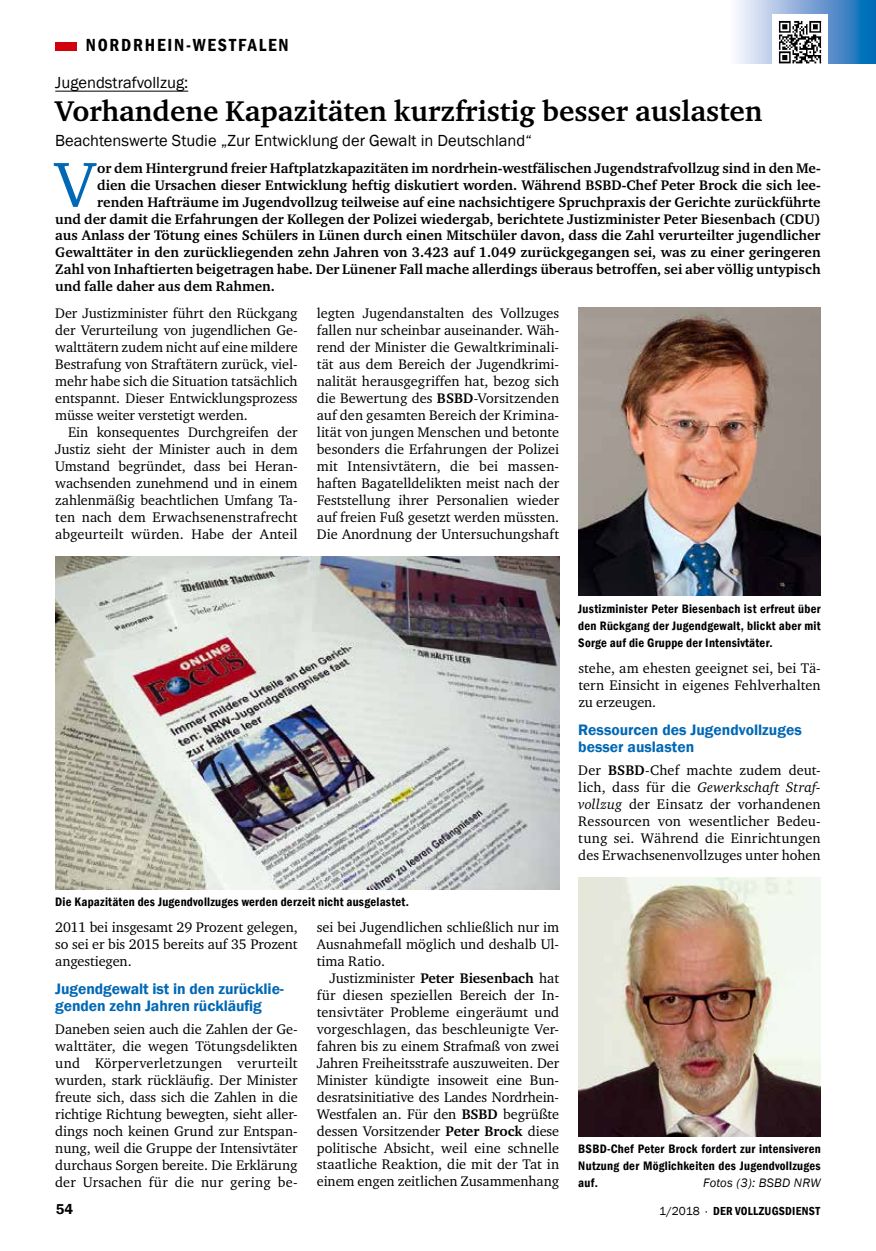
<style>
.page{position:relative;width:876px;height:1251px;background:#fff}
.page>*{position:absolute;margin:0;border:0;box-sizing:border-box;transform-origin:0 0}
.t1{font:64.8px "Charter ITC";color:#0068b5}
.t2{font:700 29.25px "Charter ITC";color:#000}
.t3{font:600 condensed 18px "Franklin Gothic";letter-spacing:.1em;color:#000}
.t4{font:16.5px "Franklin Gothic";color:#000}
.t5{font:600 15.6px/17px "Franklin Gothic";letter-spacing:-.005em;color:#0068b5}
.t6{font:600 14.7px "Franklin Gothic";color:#000}
.t7{font:14.25px/17px "Charter ITC";letter-spacing:-.005em;color:#000;text-align:justify}
.t8{font:700 14.25px "Charter ITC";color:#000}
.t9{font:600 condensed 12.6px/17px "Franklin Gothic";letter-spacing:.02em;color:#000;text-align:justify}
.t10{font:italic 12.6px "Franklin Gothic";letter-spacing:.02em;color:#000}
.t11{font:600 condensed 12px "Franklin Gothic";letter-spacing:.02em;color:#000}
.s1{font-weight:700}
.s2{font-style:italic}
.s3{font-weight:400;font-stretch:normal}
</style>
<div class="page">
<svg style="left:736px;top:0;width:140px;height:64px;background:#7aaad7"></svg>
<div style="left:55px;top:43px;width:22px;height:8px;background:#d1010e"></div>
<img style="left:772px;top:15px;width:55px;height:49px">
<hr style="left:55px;top:91px;width:133px;height:1px;background:#000">
<img style="left:55px;top:556px;width:504px;height:332px">
<img style="left:578px;top:307px;width:243px;height:288px">
<img style="left:578px;top:877px;width:243px;height:258px">
<p class="t3" style="left:86px;top:33px;width:204px">NORDRHEIN-WESTFALEN</p>
<p class="t4" style="left:55px;top:72px;width:134px">Jugendstrafvollzug:</p>
<p class="t2" style="left:55px;top:93px;width:709px">Vorhandene Kapazitäten kurzfristig besser auslasten</p>
<p class="t4" style="left:55px;top:130px;width:478px">Beachtenswerte Studie „Zur Entwicklung der Gewalt in Deutschland“</p>
<p class="t1" style="left:55px;top:144px;width:42px">V</p>
<p class="t8" style="left:97px;top:159px;width:725px">or dem Hintergrund freier Haftplatzkapazitäten im nordrhein-westfälischen Jugendstrafvollzug sind in den Me-</p>
<p class="t8" style="left:97px;top:176px;width:725px">dien die Ursachen dieser Entwicklung heftig diskutiert worden. Während BSBD-Chef Peter Brock die sich lee-</p>
<p class="t8" style="left:97px;top:193px;width:725px">renden Hafträume im Jugendvollzug teilweise auf eine nachsichtigere Spruchpraxis der Gerichte zurückführte</p>
<p class="t8" style="left:55px;top:210px;width:767px">und der damit die Erfahrungen der Kollegen der Polizei wiedergab, berichtete Justizminister Peter Biesenbach (CDU)</p>
<p class="t8" style="left:55px;top:227px;width:767px">aus Anlass der Tötung eines Schülers in Lünen durch einen Mitschüler davon, dass die Zahl verurteilter jugendlicher</p>
<p class="t8" style="left:55px;top:244px;width:767px">Gewalttäter in den zurückliegenden zehn Jahren von 3.423 auf 1.049 zurückgegangen sei, was zu einer geringeren</p>
<p class="t8" style="left:55px;top:261px;width:767px">Zahl von Inhaftierten beigetragen habe. Der Lünener Fall mache allerdings überaus betroffen, sei aber völlig untypisch</p>
<p class="t8" style="left:55px;top:277px;width:221px">und falle daher aus dem Rahmen.</p>
<p class="t7" style="left:317px;top:305px;width:244px">legten Jugendanstalten des Vollzuges fallen nur scheinbar auseinander. Wäh&shy;rend der Minister die Gewaltkriminali&shy;tät aus dem Bereich der Jugendkrimi&shy;nalität herausgegriffen hat, bezog sich die Bewertung des <span class="s1">BSBD</span>-Vorsitzenden auf den gesamten Bereich der Krimina&shy;lität von jungen Menschen und betonte besonders die Erfahrungen der Polizei mit Intensivtätern, die bei massen&shy;haften Bagatelldelikten meist nach der Feststellung ihrer Personalien wieder auf freien Fuß gesetzt werden müssten.<br>Die Anordnung der Untersuchungshaft</p>
<p class="t7" style="left:55px;top:305px;width:244px">Der Justizminister führt den Rückgang</p>
<p class="t7" style="left:55px;top:322px;width:244px">der Verurteilung von jugendlichen Ge-</p>
<p class="t7" style="left:55px;top:338px;width:244px">walttätern zudem nicht auf eine mildere</p>
<p class="t7" style="left:55px;top:355px;width:244px">Bestrafung von Straftätern zurück, viel-</p>
<p class="t7" style="left:55px;top:372px;width:244px">mehr habe sich die Situation tatsächlich</p>
<p class="t7" style="left:55px;top:389px;width:244px">entspannt. Dieser Entwicklungsprozess</p>
<p class="t7" style="left:55px;top:406px;width:194px">müsse weiter verstetigt werden.</p>
<p class="t7" style="left:68px;top:423px;width:231px">Ein konsequentes Durchgreifen der</p>
<p class="t7" style="left:55px;top:440px;width:244px">Justiz sieht der Minister auch in dem</p>
<p class="t7" style="left:55px;top:457px;width:244px">Umstand begründet, dass bei Heran-</p>
<p class="t7" style="left:55px;top:474px;width:244px">wachsenden zunehmend und in einem</p>
<p class="t7" style="left:55px;top:491px;width:244px">zahlenmäßig beachtlichen Umfang Ta-</p>
<p class="t7" style="left:55px;top:508px;width:244px">ten nach dem Erwachsenenstrafrecht</p>
<p class="t7" style="left:55px;top:525px;width:244px">abgeurteilt würden. Habe der Anteil</p>
<p class="t9" style="left:578px;top:600px;width:244px">Justizminister Peter Biesenbach ist erfreut über den Rückgang der Jugendgewalt, blickt aber mit Sorge auf die Gruppe der Intensivtäter.</p>
<p class="t9" style="left:55px;top:893px;width:355px">Die Kapazitäten des Jugendvollzuges werden derzeit nicht ausgelastet.</p>
<p class="t7" style="left:55px;top:918px;width:244px">2011 bei insgesamt 29 Prozent gelegen, so sei er bis 2015 bereits auf 35 Prozent angestiegen.</p>
<p class="t5" style="left:55px;top:980px;width:230px">Jugendgewalt ist in den zurücklie&shy;genden zehn Jahren rückläufig</p>
<p class="t7" style="left:55px;top:1020px;width:244px">Daneben seien auch die Zahlen der Ge&shy;walttäter, die wegen Tötungsdelikten und Körperverletzungen verurteilt wurden, stark rückläufig. Der Minister freute sich, dass sich die Zahlen in die richtige Richtung bewegten, sieht aller&shy;dings noch keinen Grund zur Entspan&shy;nung, weil die Gruppe der Intensivtäter durchaus Sorgen bereite. Die Erklärung der Ursachen für die nur gering be-</p>
<p class="t7" style="left:317px;top:918px;width:244px">sei bei Jugendlichen schließlich nur im</p>
<p class="t7" style="left:317px;top:935px;width:244px">Ausnahmefall möglich und deshalb Ul-</p>
<p class="t7" style="left:317px;top:952px;width:70px">tima Ratio.</p>
<p class="t7" style="left:330px;top:969px;width:231px">Justizminister <span class="s1">Peter Biesenbach</span> hat</p>
<p class="t7" style="left:317px;top:986px;width:244px">für diesen speziellen Bereich der In-</p>
<p class="t7" style="left:317px;top:1003px;width:244px">tensivtäter Probleme eingeräumt und</p>
<p class="t7" style="left:317px;top:1020px;width:244px">vorgeschlagen, das beschleunigte Ver-</p>
<p class="t7" style="left:317px;top:1037px;width:244px">fahren bis zu einem Strafmaß von zwei</p>
<p class="t7" style="left:317px;top:1054px;width:244px">Jahren Freiheitsstrafe auszuweiten. Der</p>
<p class="t7" style="left:317px;top:1071px;width:244px">Minister kündigte insoweit eine Bun-</p>
<p class="t7" style="left:317px;top:1087px;width:244px">desratsinitiative des Landes Nordrhein-</p>
<p class="t7" style="left:317px;top:1104px;width:244px">Westfalen an. Für den <span class="s1">BSBD</span> begrüßte</p>
<p class="t7" style="left:317px;top:1121px;width:244px">dessen Vorsitzender <span class="s1">Peter Brock</span> diese</p>
<p class="t7" style="left:317px;top:1138px;width:244px">politische Absicht, weil eine schnelle</p>
<p class="t7" style="left:317px;top:1155px;width:244px">staatliche Reaktion, die mit der Tat in</p>
<p class="t7" style="left:317px;top:1172px;width:244px">einem engen zeitlichen Zusammenhang</p>
<p class="t7" style="left:578px;top:659px;width:244px">stehe, am ehesten geeignet sei, bei Tä&shy;tern Einsicht in eigenes Fehlverhalten zu erzeugen.</p>
<p class="t5" style="left:578px;top:721px;width:225px">Ressourcen des Jugendvollzuges besser auslasten</p>
<p class="t7" style="left:578px;top:761px;width:244px">Der <span class="s1">BSBD</span>-Chef machte zudem deut&shy;lich, dass für die <span class="s2">Gewerkschaft Straf&shy;vollzug</span> der Einsatz der vorhandenen Ressourcen von wesentlicher Bedeu&shy;tung sei. Während die Einrichtungen des Erwachsenenvollzuges unter hohen</p>
<p class="t9" style="left:578px;top:1140px;width:244px">BSBD-Chef Peter Brock fordert zur intensiveren Nutzung der Möglichkeiten des Jugendvollzuges auf.</p>
<p class="t10" style="left:703px;top:1174px;width:119px">Fotos (3): BSBD NRW</p>
<p class="t6" style="left:56px;top:1200px;width:19px">54</p>
<p class="t11" style="left:659px;top:1202px;width:162px"><span class="s3">1/2018 ·</span> DER VOLLZUGSDIENST</p>
</div>
